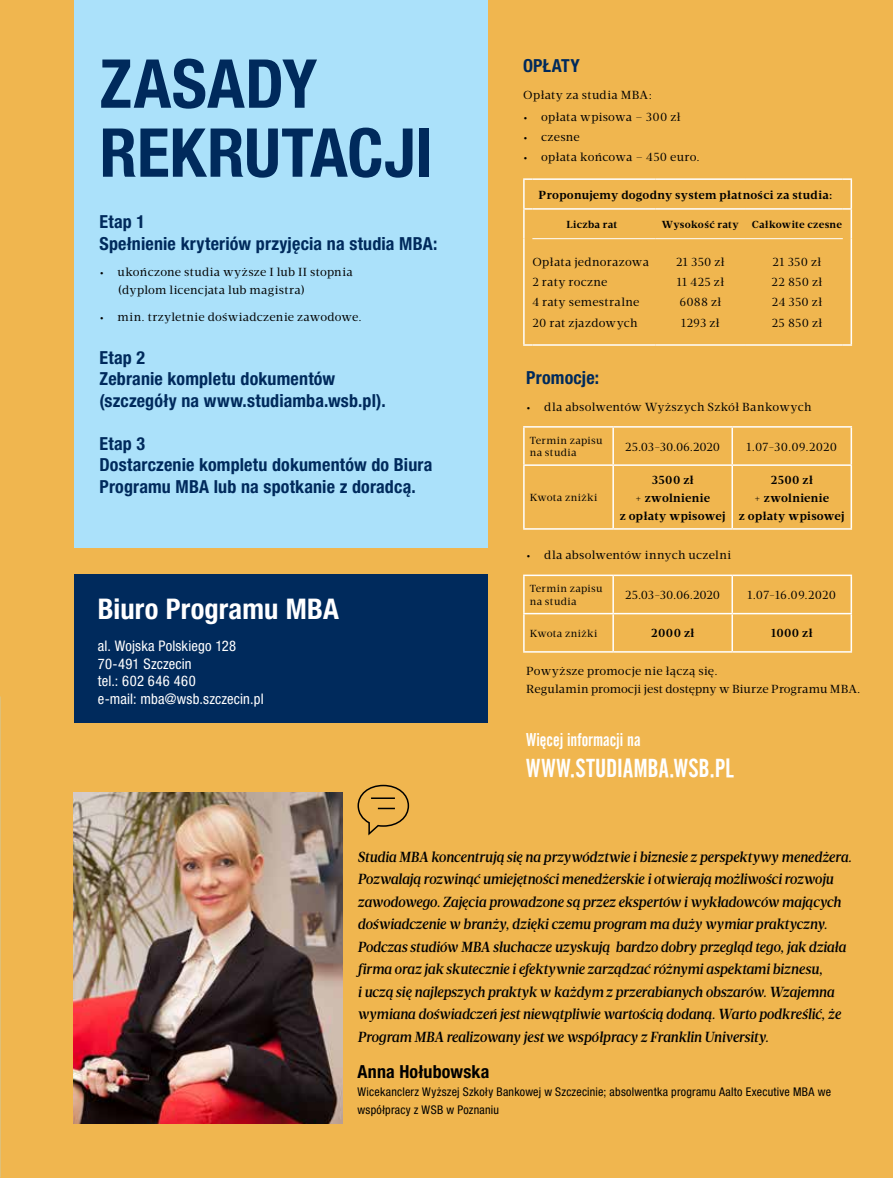
<style>
.page{position:relative;width:893px;height:1178px;background:#f0b64f}
.page>*{position:absolute;margin:0;border:0;box-sizing:border-box;transform-origin:0 0}
.t1{font:700 condensed 67.5px/69px "Helvetica Neue LTW1 G";letter-spacing:.005em;color:#002a5c}
.t2{font:700 condensed 28.5px "Helvetica Neue LTW1 G";letter-spacing:.005em;color:#fff}
.t3{font:25.8px "Alternate Gothic No 2 EU";letter-spacing:.01em;color:#fff}
.t4{font:18.45px "Alternate Gothic No 2 EU";color:#fff}
.t5{font:700 condensed 18px/21.6px "Helvetica Neue LTW1 G";letter-spacing:.01em;color:#002a5c}
.t6{font:700 condensed 18px "Helvetica Neue LTW1 G";letter-spacing:.01em;color:#000}
.t7{font:italic 500 15px/22.5px "Velino Text";letter-spacing:-.02em;color:#000}
.t8{font:condensed 14.55px/17.5px "Helvetica Neue LTW1 G";letter-spacing:.01em;color:#fff}
.t9{font:12px/20.1px "Velino Text";letter-spacing:.015em;color:#000}
.t10{font:700 12px/18px "Velino Text";letter-spacing:.02em;color:#000;text-align:center}
.t11{font:condensed 12px/18px "Helvetica Neue LTW1 G";letter-spacing:.02em;color:#000}
.t12{font:12px "Velino Text";letter-spacing:-.01em;color:#000}
.t13{font:12px "Velino Text";letter-spacing:.035em;color:#000}
.t14{font:10.5px/12.6px "Velino Text";letter-spacing:.035em;color:#000}
.t15{font:700 10.5px "Velino Text";letter-spacing:.025em;color:#000}
</style>
<div class="page">
<div style="left:74px;top:0;width:413px;height:547px;background:#abe1fa"></div>
<div style="left:74px;top:574px;width:413px;height:149px;background:#002a5c"></div>
<svg style="left:523px;top:344px;width:9px;height:2px"></svg>
<svg style="left:843px;top:344px;width:9px;height:2px"></svg>
<hr style="left:532px;top:344px;width:124px;height:2px;background:#fff">
<hr style="left:656px;top:344px;width:89px;height:2px;background:#fff">
<hr style="left:745px;top:344px;width:98px;height:2px;background:#fff">
<hr style="left:532px;top:238px;width:124px;height:1px;background:#fff">
<hr style="left:656px;top:238px;width:89px;height:1px;background:#fff">
<hr style="left:745px;top:238px;width:98px;height:1px;background:#fff">
<hr style="left:523px;top:210px;width:2px;height:29px;background:#fff">
<hr style="left:850px;top:210px;width:2px;height:29px;background:#fff">
<hr style="left:523px;top:239px;width:2px;height:105px;background:#fff">
<hr style="left:850px;top:239px;width:2px;height:105px;background:#fff">
<svg style="left:523px;top:178px;width:9px;height:2px"></svg>
<hr style="left:523px;top:180px;width:2px;height:28px;background:#fff">
<hr style="left:532px;top:178px;width:124px;height:2px;background:#fff">
<hr style="left:656px;top:178px;width:89px;height:2px;background:#fff">
<hr style="left:745px;top:178px;width:98px;height:2px;background:#fff">
<svg style="left:843px;top:178px;width:9px;height:2px"></svg>
<hr style="left:850px;top:180px;width:2px;height:28px;background:#fff">
<svg style="left:523px;top:208px;width:9px;height:2px"></svg>
<hr style="left:532px;top:208px;width:124px;height:2px;background:#fff">
<hr style="left:656px;top:208px;width:89px;height:2px;background:#fff">
<hr style="left:745px;top:208px;width:98px;height:2px;background:#fff">
<svg style="left:843px;top:208px;width:9px;height:2px"></svg>
<hr style="left:523px;top:426px;width:90px;height:2px;background:#fff">
<hr style="left:523px;top:428px;width:2px;height:36px;background:#fff">
<hr style="left:613px;top:426px;width:119px;height:2px;background:#fff">
<hr style="left:612px;top:428px;width:2px;height:36px;background:#fff">
<hr style="left:732px;top:426px;width:120px;height:2px;background:#fff">
<hr style="left:731px;top:428px;width:2px;height:36px;background:#fff">
<hr style="left:850px;top:428px;width:2px;height:36px;background:#fff">
<hr style="left:523px;top:464px;width:90px;height:2px;background:#fff">
<hr style="left:523px;top:466px;width:2px;height:62px;background:#fff">
<hr style="left:613px;top:464px;width:119px;height:2px;background:#fff">
<hr style="left:612px;top:466px;width:2px;height:62px;background:#fff">
<hr style="left:732px;top:464px;width:120px;height:2px;background:#fff">
<hr style="left:731px;top:466px;width:2px;height:62px;background:#fff">
<hr style="left:850px;top:466px;width:2px;height:62px;background:#fff">
<hr style="left:523px;top:528px;width:90px;height:2px;background:#fff">
<hr style="left:613px;top:528px;width:119px;height:2px;background:#fff">
<hr style="left:732px;top:528px;width:120px;height:2px;background:#fff">
<hr style="left:523px;top:574px;width:90px;height:2px;background:#fff">
<hr style="left:523px;top:576px;width:2px;height:37px;background:#fff">
<hr style="left:613px;top:574px;width:119px;height:2px;background:#fff">
<hr style="left:612px;top:576px;width:2px;height:37px;background:#fff">
<hr style="left:732px;top:574px;width:120px;height:2px;background:#fff">
<hr style="left:731px;top:576px;width:2px;height:37px;background:#fff">
<hr style="left:850px;top:576px;width:2px;height:37px;background:#fff">
<hr style="left:523px;top:613px;width:90px;height:1px;background:#fff">
<hr style="left:523px;top:614px;width:2px;height:37px;background:#fff">
<hr style="left:613px;top:613px;width:119px;height:1px;background:#fff">
<hr style="left:612px;top:614px;width:2px;height:37px;background:#fff">
<hr style="left:732px;top:613px;width:120px;height:1px;background:#fff">
<hr style="left:731px;top:614px;width:2px;height:37px;background:#fff">
<hr style="left:850px;top:614px;width:2px;height:37px;background:#fff">
<hr style="left:523px;top:651px;width:90px;height:2px;background:#fff">
<hr style="left:613px;top:651px;width:119px;height:2px;background:#fff">
<hr style="left:732px;top:651px;width:120px;height:2px;background:#fff">
<svg style="left:357px;top:784px;width:53px;height:52px"></svg>
<img style="left:74px;top:792px;width:268px;height:332px">
<h1 class="t1" style="left:100px;top:50px;width:335px">ZASADY<br>REKRUTACJI</h1>
<p class="t5" style="left:100px;top:211px;width:339px">Etap 1<br>Spełnienie kryteriów przyjęcia na studia MBA:</p>
<p class="t9" style="left:118px;top:263px;width:237px;line-height:18px;text-indent:-18px">• ukończone studia wyższe I lub II stopnia (dyplom licencjata lub magistra)</p>
<p class="t9" style="left:100px;top:307px;width:264px">• min. trzyletnie doświadczenie zawodowe.</p>
<p class="t5" style="left:100px;top:346px;width:288px">Etap 2<br>Zebranie kompletu dokumentów (szczegóły na www.studiamba.wsb.pl).</p>
<p class="t5" style="left:100px;top:433px;width:334px">Etap 3<br>Dostarczenie kompletu dokumentów do Biura<br>Programu MBA lub na spotkanie z doradcą.</p>
<h2 class="t2" style="left:98px;top:592px;width:243px">Biuro Programu MBA</h2>
<p class="t8" style="left:98px;top:637px;width:167px">al. Wojska Polskiego 128<br>70-491 Szczecin<br>tel.: 602 646 460<br>e-mail: mba@wsb.szczecin.pl</p>
<p class="t5" style="left:523px;top:55px;width:58px">OPŁATY</p>
<p class="t13" style="left:523px;top:88px;width:130px">Opłaty za studia MBA:</p>
<p class="t9" style="left:523px;top:107px;width:159px">• opłata wpisowa – 300 zł</p>
<p class="t9" style="left:523px;top:127px;width:58px">• czesne</p>
<p class="t9" style="left:523px;top:147px;width:178px">• opłata końcowa – 450 euro.</p>
<p class="t10" style="left:539px;top:186px;width:295px">Proponujemy dogodny system płatności za studia:</p>
<p class="t15" style="left:567px;top:218px;width:52px">Liczba rat</p>
<p class="t15" style="left:662px;top:218px;width:182px">Wysokość raty Całkowite czesne</p>
<p class="t9" style="left:532px;top:252px;width:118px">Opłata jednorazowa<br>2 raty roczne<br>4 raty semestralne<br>20 rat zjazdowych</p>
<p class="t9" style="left:676px;top:252px;width:50px;text-align:center">21 350 zł<br>11 425 zł<br>6088 zł<br>1293 zł</p>
<p class="t9" style="left:772px;top:252px;width:52px;text-align:justify">21 350 zł 22 850 zł 24 350 zł 25 850 zł</p>
<p class="t5" style="left:526px;top:367px;width:74px">Promocje:</p>
<p class="t9" style="left:526px;top:397px;width:287px">• dla absolwentów Wyższych Szkół Bankowych</p>
<p class="t14" style="left:530px;top:434px;width:74px">Termin zapisu na studia</p>
<p class="t12" style="left:625px;top:439px;width:96px">25.03-30.06.2020</p>
<p class="t9" style="left:746px;top:436px;width:92px">1.07-30.09.2020</p>
<p class="t14" style="left:530px;top:491px;width:69px">Kwota zniżki</p>
<p class="t10" style="left:620px;top:471px;width:107px">3500 zł<br>+ zwolnienie<br>z opłaty wpisowej</p>
<p class="t10" style="left:739px;top:471px;width:107px">2500 zł<br>+ zwolnienie<br>z opłaty wpisowej</p>
<p class="t9" style="left:526px;top:545px;width:206px">• dla absolwentów innych uczelni</p>
<p class="t14" style="left:530px;top:582px;width:74px">Termin zapisu na studia</p>
<p class="t12" style="left:625px;top:588px;width:96px">25.03-30.06.2020</p>
<p class="t9" style="left:747px;top:585px;width:90px">1.07-16.09.2020</p>
<p class="t14" style="left:530px;top:627px;width:69px">Kwota zniżki</p>
<p class="t10" style="left:651px;top:624px;width:45px">2000 zł</p>
<p class="t10" style="left:771px;top:624px;width:43px">1000 zł</p>
<p class="t9" style="left:526px;top:662px;width:336px;line-height:18px">Powyższe promocje nie łączą się.<br>Regulamin promocji jest dostępny w Biurze Programu MBA.</p>
<p class="t4" style="left:526px;top:730px;width:116px">Więcej informacji na</p>
<h3 class="t3" style="left:526px;top:753px;width:209px">WWW.STUDIAMBA.WSB.PL</h3>
<p class="t7" style="left:357px;top:846px;width:496px">Studia MBA koncentrują się na przywództwie i biznesie z perspektywy menedżera.<br>Pozwalają rozwinąć umiejętności menedżerskie i otwierają możliwości rozwoju zawodowego. Zajęcia prowadzone są przez ekspertów i wykładowców mających doświadczenie w branży, dzięki czemu program ma duży wymiar praktyczny.<br>Podczas studiów MBA słuchacze uzyskują bardzo dobry przegląd tego, jak działa firma oraz jak skutecznie i efektywnie zarządzać różnymi aspektami biznesu,<br>i uczą się najlepszych praktyk w każdym z przerabianych obszarów. Wzajemna wymiana doświadczeń jest niewątpliwie wartością dodaną. Warto podkreślić, że Program MBA realizowany jest we współpracy z Franklin University.</p>
<p class="t6" style="left:357px;top:1061px;width:133px">Anna Hołubowska</p>
<p class="t11" style="left:357px;top:1083px;width:475px">Wicekanclerz Wyższej Szkoły Bankowej w Szczecinie; absolwentka programu Aalto Executive MBA we współpracy z WSB w Poznaniu</p>
</div>
